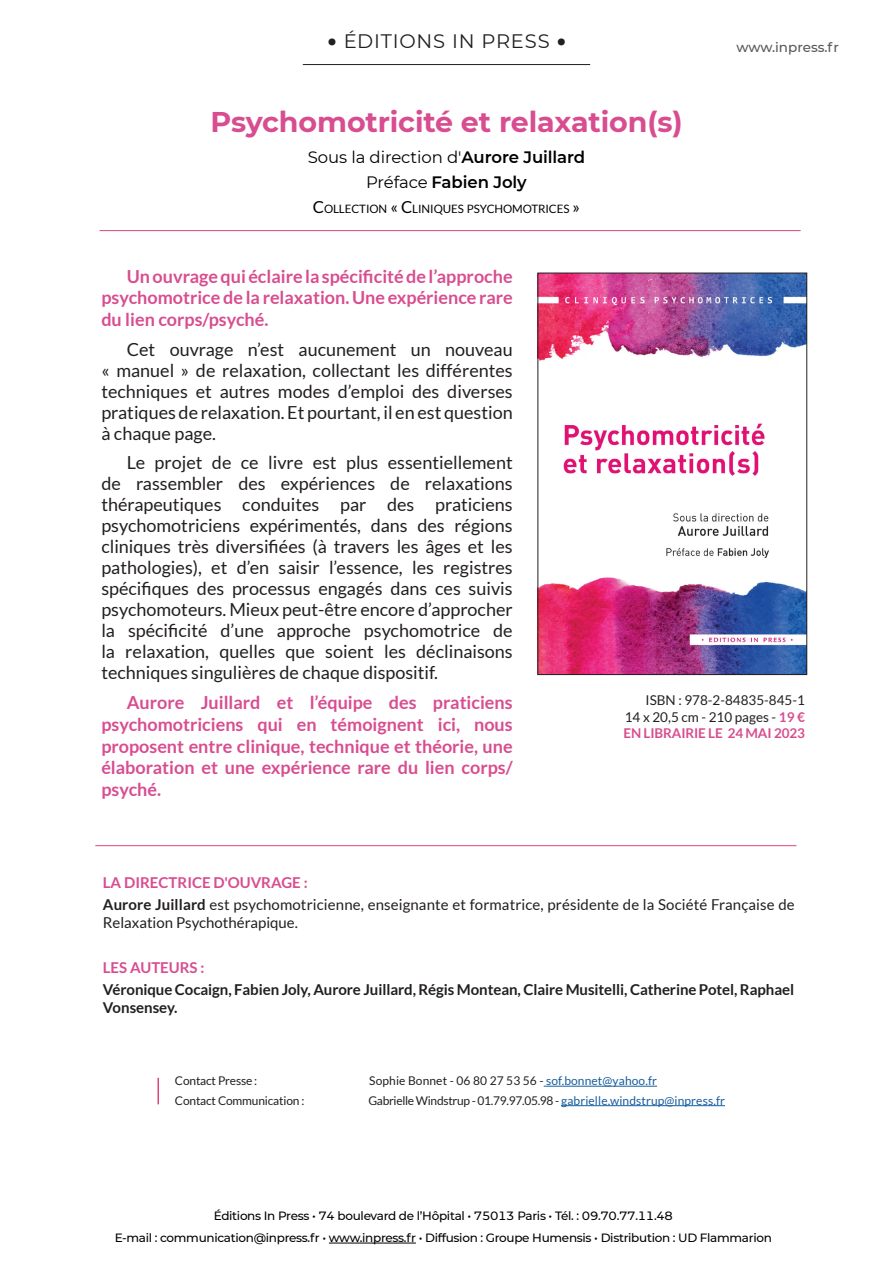
<style>
.page{position:relative;width:893px;height:1263px;background:#fff}
.page>*{position:absolute;margin:0;border:0;box-sizing:border-box;transform-origin:0 0}
.t1{font:700 28.5px "Montserrat";letter-spacing:-.005em;color:#d84d90}
.t2{font:19.5px "Montserrat";letter-spacing:.04em;color:#231f20}
.t3{font:18px/21px "Lato";color:#231f20;text-align:justify}
.t4{font:700 18px/21.6px "Lato";color:#d84d90;text-align:justify}
.t5{font:16.5px/25.2px "Montserrat";letter-spacing:-.005em;color:#000;text-align:center}
.t6{font:15px/22.2px "Lato";letter-spacing:.01em;color:#231f20}
.t7{font:700 15px/18px "Lato";letter-spacing:-.005em;color:#231f20}
.t8{font:700 15px "Lato";color:#d84d90}
.t9{font:13.5px/16.5px "Lato";color:#231f20;text-align:justify}
.t10{font:500 13.5px "Montserrat";color:#57585a}
.t11{font:500 12px/21.8px "Montserrat";letter-spacing:-.025em;color:#000;text-align:center}
.t12{font:12px "Lato";color:#231f20}
.t13{font:11.55px "Lato";letter-spacing:-.005em;color:#000}
.s1{font-weight:900;font-size:21px}
.s2{font-weight:600}
.s3{font-size:16.5px}
.s4{font-weight:700;color:#d84d90}
.s5{font-weight:700}
.s6{color:#175d9e}
</style>
<div class="page">
<hr style="left:303px;top:64px;width:287px;height:1px;background:#231f20">
<hr style="left:95px;top:845px;width:701px;height:1px;background:#dc457a">
<hr style="left:329px;top:1243px;width:87px;height:1px;background:#000">
<hr style="left:546px;top:1086px;width:111px;height:1px;background:#175d9e">
<hr style="left:561px;top:1105px;width:164px;height:1px;background:#175d9e">
<hr style="left:157px;top:1078px;width:2px;height:26px;background:#dc457a">
<hr style="left:100px;top:230px;width:701px;height:1px;background:#dc457a">
<img style="left:540px;top:275px;width:265px;height:398px">
<div style="left:538px;top:273px;width:269px;height:402px;border:1px solid #231f20"></div>
<p class="t2" style="left:328px;top:28px;width:239px"><span class="s1">•</span> ÉDITIONS IN PRESS <span class="s1">•</span></p>
<p class="t10" style="left:736px;top:38px;width:104px">www.inpress.fr</p>
<h1 class="t1" style="left:210px;top:102px;width:474px">Psychomotricité et relaxation(s)</h1>
<p class="t5" style="left:308px;top:144px;width:279px">Sous la direction d'<span class="s2">Aurore Juillard<br></span>Préface <span class="s2">Fabien Joly</span></p>
<p class="t13" style="left:313px;top:203px;width:269px"><span class="s3">C</span>OLLECTION <span class="s3">« C</span>LINIQUES PSYCHOMOTRICES <span class="s3">»</span></p>
<p class="t4" style="left:101px;top:265px;width:413px;text-indent:26px">Un ouvrage qui éclaire la spécificité de l’approche psychomotrice de la relaxation. Une expérience rare du lien corps/psyché.</p>
<p class="t3" style="left:101px;top:338px;width:413px;text-indent:26px">Cet ouvrage n’est aucunement un nouveau « manuel » de relaxation, collectant les différentes techniques et autres modes d’emploi des diverses pratiques de relaxation. Et pourtant, il en est question à chaque page.</p>
<p class="t3" style="left:101px;top:452px;width:413px;text-indent:26px">Le projet de ce livre est plus essentiellement de rassembler des expériences de relaxations thérapeutiques conduites par des praticiens psychomotriciens expérimentés, dans des régions cliniques très diversifiées (à travers les âges et les pathologies), et d’en saisir l’essence, les registres spécifiques des processus engagés dans ces suivis psychomoteurs. Mieux peut-être encore d’approcher la spécificité d’une approche psychomotrice de la relaxation, quelles que soient les déclinaisons techniques singulières de chaque dispositif.</p>
<p class="t4" style="left:101px;top:692px;width:413px;text-indent:26px">Aurore Juillard et l’équipe des praticiens psychomotriciens qui en témoignent ici, nous proposent entre clinique, technique et théorie, une élaboration et une expérience rare du lien corps/ psyché.</p>
<p class="t9" style="left:623px;top:692px;width:183px;text-indent:22px">ISBN : 978-2-84835-845-1<br>14 x 20,5 cm - 210 pages - <span class="s4">19 € EN LIBRAIRIE LE 24 MAI 2023</span></p>
<p class="t6" style="left:103px;top:871px;width:693px"><span class="s4">LA DIRECTRICE D'OUVRAGE :<br></span><span class="s5">Aurore Juillard</span> est psychomotricienne, enseignante et formatrice, présidente de la Société Française de</p>
<p class="t6" style="left:103px;top:912px;width:197px">Relaxation Psychothérapique.</p>
<p class="t8" style="left:103px;top:959px;width:103px">LES AUTEURS :</p>
<p class="t7" style="left:103px;top:980px;width:693px">Véronique Cocaign, Fabien Joly, Aurore Juillard, Régis Montean, Claire Musitelli, Catherine Potel, Raphael<br>Vonsensey.</p>
<p class="t12" style="left:175px;top:1074px;width:84px">Contact Presse :</p>
<p class="t12" style="left:369px;top:1074px;width:289px">Sophie Bonnet - 06 80 27 53 56 - <span class="s6">sof.bonnet@yahoo.fr</span></p>
<p class="t12" style="left:175px;top:1094px;width:131px">Contact Communication :</p>
<p class="t12" style="left:368px;top:1094px;width:358px">Gabrielle Windstrup - 01.79.97.05.98 - <span class="s6">gabrielle.windstrup@inpress.fr</span></p>
<p class="t11" style="left:115px;top:1205px;width:659px">Éditions In Press • 74 boulevard de l’Hôpital • 75013 Paris • Tél. : 09.70.77.11.48<br>E-mail : communication@inpress.fr • www.inpress.fr • Diffusion : Groupe Humensis • Distribution : UD Flammarion</p>
</div>
